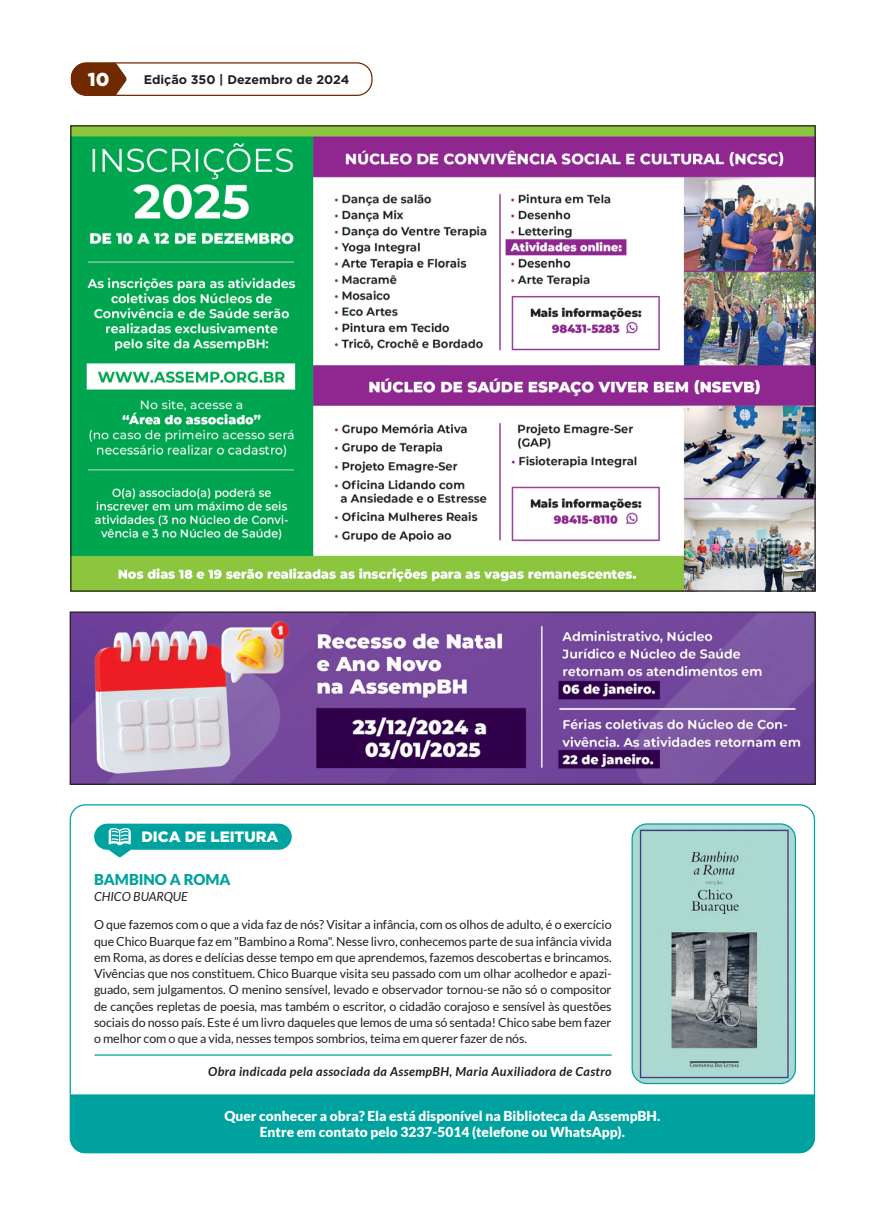
<style>
.page{position:relative;width:886px;height:1223px;background:#fff}
.page>*{position:absolute;margin:0;border:0;box-sizing:border-box;transform-origin:0 0}
.t1{font:900 18.75px "Gotham";color:#fff}
.t2{font:900 15px "Gotham";color:#fff}
.t3{font:900 15px "Lato";color:#00a29f}
.Texto_box{font:900 13.75px "Lato";color:#fff}
.Texto_box-2{font:12.5px/16.2px "Lato";letter-spacing:-.01em;color:#231f20;text-align:justify}
.Texto_box-3{font:italic 700 12.5px "Lato";letter-spacing:.03em;color:#231f20}
.t4{font:700 12.5px "Gotham";color:#231f20}
.t5{font:italic 12.5px "Lato";color:#231f20}
</style>
<div class="page">
<svg style="left:71px;top:64px;width:56px;height:30px;background:#824320"></svg>
<div style="left:71px;top:62px;width:302px;height:34px;border:1px solid #712900;border-radius:15px"></div>
<img style="left:72px;top:127px;width:742px;height:462px">
<img style="left:72px;top:613px;width:742px;height:170px">
<div style="left:70px;top:611px;width:746px;height:174px;border:1px solid #231f20"></div>
<div style="left:70px;top:1094px;width:744px;height:59px;background:#00a29f"></div>
<img style="left:633px;top:825px;width:161px;height:257px">
<div style="left:631px;top:823px;width:165px;height:261px;border:1px solid #00a29f;border-radius:15px"></div>
<div style="left:94px;top:823px;width:198px;height:26px;background:#00a29f;border-radius:13px"></div>
<svg style="left:108px;top:828px;width:23px;height:29px"></svg>
<hr style="left:95px;top:1054px;width:517px;height:1px;background:#00a29f">
<h1 class="t1" style="left:88px;top:68px;width:23px">10</h1>
<p class="t4" style="left:144px;top:72px;width:207px">Edição 350 | Dezembro de 2024</p>
<p class="t2" style="left:141px;top:828px;width:138px">DICA DE LEITURA</p>
<p class="t3" style="left:94px;top:870px;width:138px">BAMBINO A ROMA</p>
<p class="t5" style="left:94px;top:889px;width:95px">CHICO BUARQUE</p>
<p class="Texto_box-2" style="left:94px;top:916px;width:519px">O que fazemos com o que a vida faz de nós? Visitar a infância, com os olhos de adulto, é o exercício que Chico Buarque faz em "Bambino a Roma". Nesse livro, conhecemos parte de sua infância vivida em Roma, as dores e delícias desse tempo em que aprendemos, fazemos descobertas e brincamos.<br>Vivências que nos constituem. Chico Buarque visita seu passado com um olhar acolhedor e apazi&shy;guado, sem julgamentos. O menino sensível, levado e observador tornou-se não só o compositor de canções repletas de poesia, mas também o escritor, o cidadão corajoso e sensível às questões sociais do nosso país. Este é um livro daqueles que lemos de uma só sentada! Chico sabe bem fazer o melhor com o que a vida, nesses tempos sombrios, teima em querer fazer de nós.</p>
<p class="Texto_box-3" style="left:208px;top:1063px;width:405px">Obra indicada pela associada da AssempBH, Maria Auxiliadora de Castro</p>
<p class="Texto_box" style="left:224px;top:1107px;width:437px">Quer conhecer a obra? Ela está disponível na Biblioteca da AssempBH.</p>
<p class="Texto_box" style="left:260px;top:1124px;width:367px">Entre em contato pelo 3237-5014 (telefone ou WhatsApp).</p>
</div>
